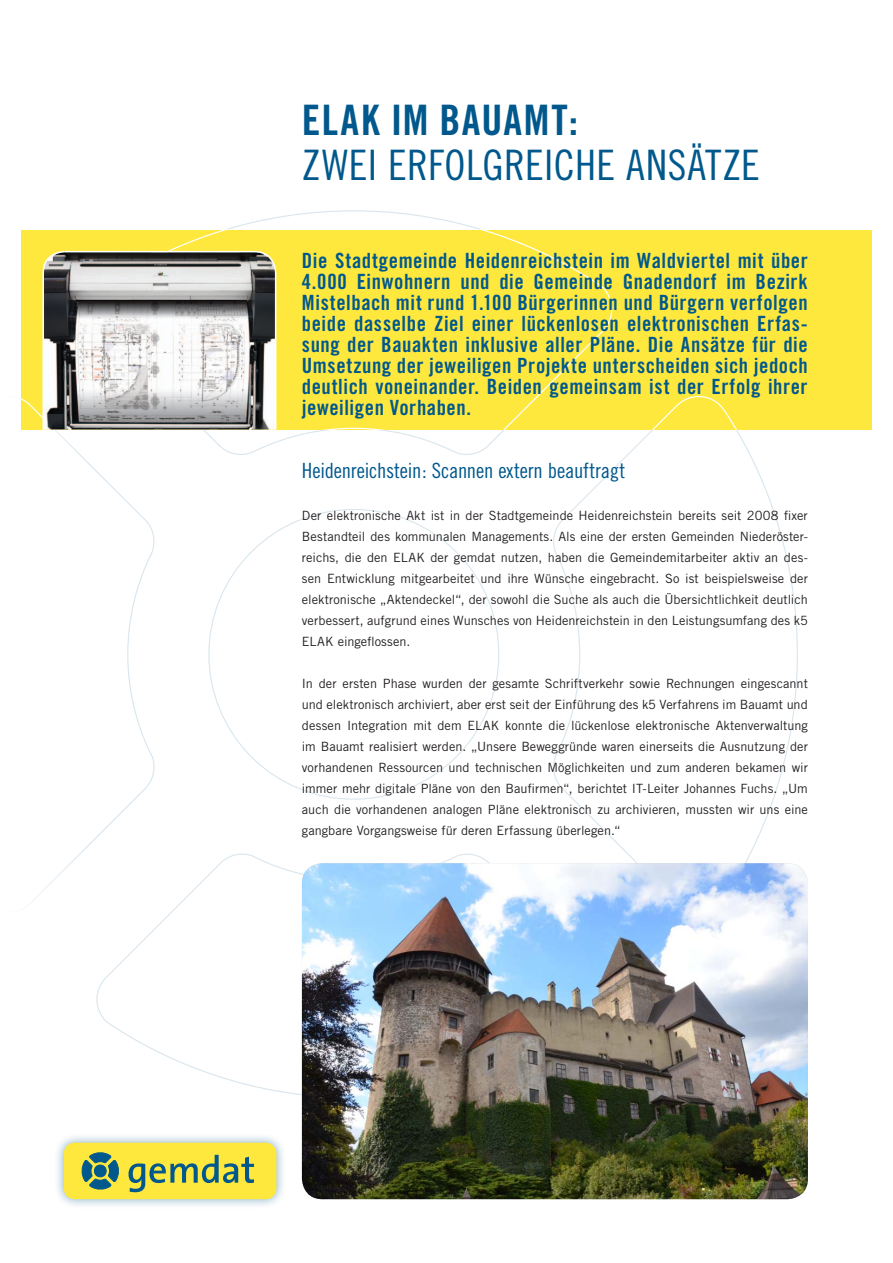
<style>
.page{position:relative;width:893px;height:1263px;background:#fff}
.page>*{position:absolute;margin:0;border:0;box-sizing:border-box;transform-origin:0 0}
.t1{font:42px "Trade Gothic Cond Eighteen";letter-spacing:.01em;color:#01588c}
.t2{font:42px "Trade Gothic Bold Cond Twenty";letter-spacing:.03em;color:#01588c}
.t3{font:21px/21px "Trade Gothic Bold Cond Twenty";letter-spacing:.025em;color:#01588c;text-align:justify}
.t4{font:21px "Trade Gothic Cond Eighteen";letter-spacing:-.015em;color:#01588c}
.t5{font:12.75px/21px "Trade Gothic";letter-spacing:.005em;color:#231f20;text-align:justify}
</style>
<div class="page">
<svg style="left:208px;top:509px;width:291px;height:291px"></svg>
<svg style="left:204px;top:210px;width:348px;height:245px"></svg>
<svg style="left:552px;top:429px;width:267px;height:434px"></svg>
<svg style="left:96px;top:852px;width:521px;height:270px"></svg>
<svg style="left:29px;top:431px;width:127px;height:484px"></svg>
<div style="left:21px;top:230px;width:851px;height:199px;background:#ffe83e"></div>
<svg style="left:170px;top:230px;width:443px;height:199px"></svg>
<svg style="left:552px;top:392px;width:185px;height:37px"></svg>
<div style="left:53px;top:1132px;width:234px;height:78px;background:#01588c;opacity:.5"></div>
<div style="left:64px;top:1143px;width:212px;height:56px;background:#ffe83e;border-radius:11px"></div>
<svg style="left:81px;top:1152px;width:38px;height:38px"></svg>
<svg style="left:129px;top:1155px;width:125px;height:37px"></svg>
<svg style="left:21px;top:250px;width:256px;height:181px"></svg>
<img style="left:302px;top:863px;width:506px;height:336px">
<h1 class="t2" style="left:302px;top:94px;width:183px">ELAK im Bauam</h1>
<h1 class="t2" style="left:551px;top:94px;width:28px">t:</h1>
<h1 class="t1" style="left:302px;top:140px;width:460px">zwei erfolgreiche Ansätze</h1>
<p class="t3" style="left:302px;top:250px;width:507px">Die Stadtgemeinde Heidenreichstein im Waldviertel mit über 4.000 Einwohnern und die Gemeinde Gnadendorf im Bezirk Mistelbach mit rund 1.100 Bürgerinnen und Bürgern verfolgen beide dasselbe Ziel einer lückenlosen elektronischen Erfas&shy;sung der Bauakten inklusive aller Pläne. Die Ansätze für die Umsetzung der jeweiligen Projekte unterscheiden sich jedoch deutlich voneinander. Beiden gemeinsam ist der Erfolg ihrer jeweiligen Vorhaben.</p>
<h2 class="t4" style="left:302px;top:458px;width:325px">Heidenreichstein: Scannen extern beauftragt</h2>
<p class="t5" style="left:302px;top:505px;width:507px">Der elektronische Akt ist in der Stadtgemeinde Heidenreichstein bereits seit 2008 fixer Bestandteil des kommunalen Managements. Als eine der ersten Gemeinden Niederöster&shy;reichs, die den ELAK der gemdat nutzen, haben die Gemeindemitarbeiter aktiv an des&shy;sen Entwicklung mitgearbeitet und ihre Wünsche eingebracht. So ist beispielsweise der elektronische „Aktendeckel“, der sowohl die Suche als auch die Übersichtlichkeit deutlich verbessert, aufgrund eines Wunsches von Heidenreichstein in den Leistungsumfang des k5<br>ELAK eingeflossen.</p>
<p class="t5" style="left:302px;top:673px;width:507px">In der ersten Phase wurden der gesamte Schriftverkehr sowie Rechnungen eingescannt und elektronisch archiviert, aber erst seit der Einführung des k5 Verfahrens im Bauamt und dessen Integration mit dem ELAK konnte die lückenlose elektronische Aktenverwaltung im Bauamt realisiert werden. „Unsere Beweggründe waren einerseits die Ausnutzung der vorhandenen Ressourcen und technischen Möglichkeiten und zum anderen bekamen wir immer mehr digitale Pläne von den Baufirmen“, berichtet IT-Leiter Johannes Fuchs. „Um auch die vorhandenen analogen Pläne elektronisch zu archivieren, mussten wir uns eine gangbare Vorgangsweise für deren Erfassung überlegen.“</p>
</div>
